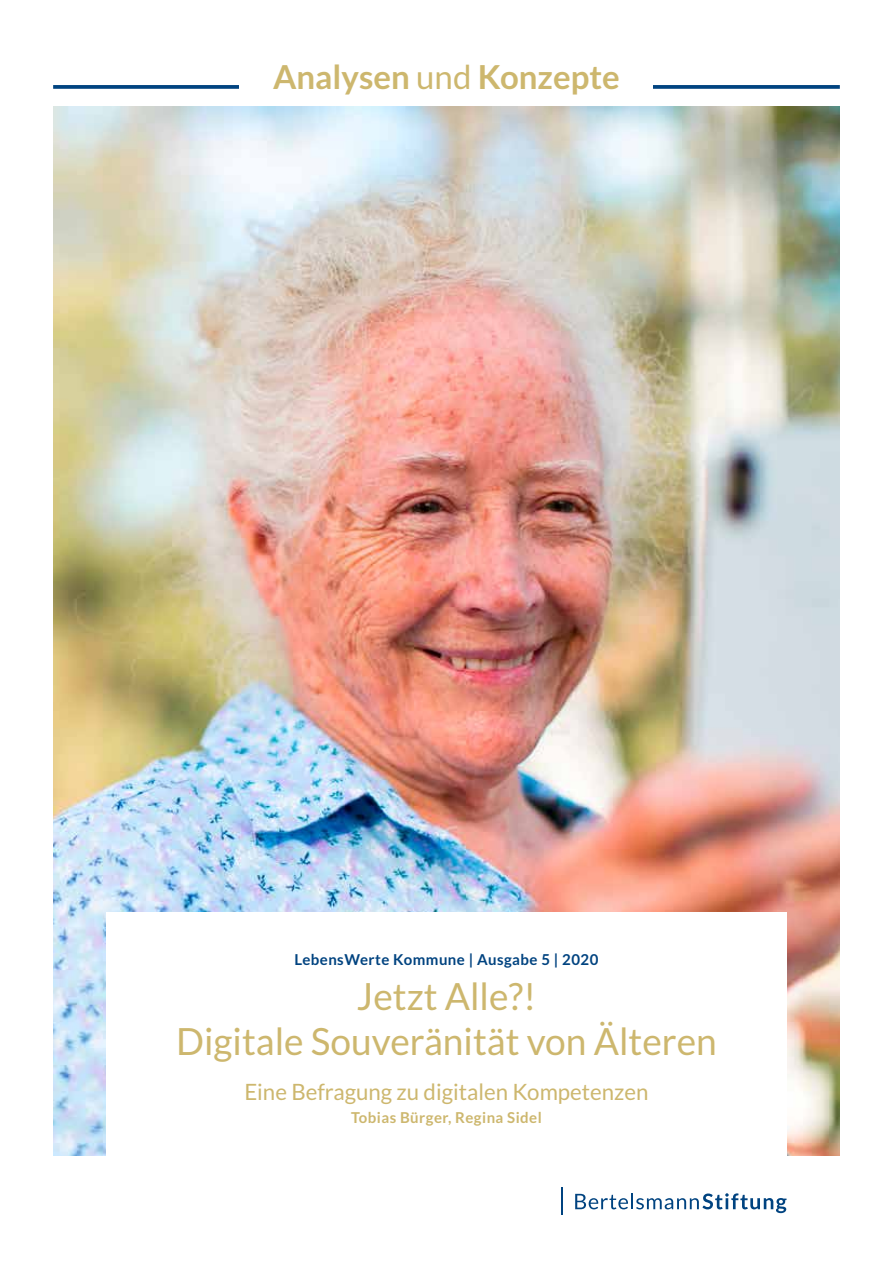
<style>
.page{position:relative;width:893px;height:1263px;background:#fff}
.page>*{position:absolute;margin:0;border:0;box-sizing:border-box;transform-origin:0 0}
.t1{font:37.5px/45px "Lato";color:#cdb76e;text-align:center}
.t2{font:700 33px "Lato";color:#cdb76e}
.t3{font:22.5px "Lato";color:#cdb76e}
.t4{font:700 15px "Lato";letter-spacing:.03em;color:#004380}
.t5{font:700 15px "Lato";letter-spacing:.03em;color:#cdb76e}
.s1{font-weight:400}
</style>
<div class="page">
<img style="left:53px;top:106px;width:787px;height:1049px">
<div style="left:106px;top:912px;width:681px;height:321px;background:#fff"></div>
<svg style="left:575px;top:1193px;width:211px;height:20px"></svg>
<hr style="left:561px;top:1187px;width:2px;height:28px;background:#004380">
<svg style="left:53px;top:85px;width:787px;height:4px"></svg>
<div style="left:240px;top:53px;width:413px;height:48px;background:#fff"></div>
<p class="t2" style="left:273px;top:58px;width:348px">Analysen <span class="s1">und</span> Konzepte</p>
<p class="t4" style="left:294px;top:951px;width:305px">LebensWerte Kommune | Ausgabe 5 | 2020</p>
<p class="t1" style="left:176px;top:974px;width:542px">Jetzt Alle?!<br>Digitale Souveränität von Älteren</p>
<p class="t3" style="left:244px;top:1079px;width:406px">Eine Befragung zu digitalen Kompetenzen</p>
<p class="t5" style="left:351px;top:1108px;width:192px">Tobias Bürger, Regina Sidel</p>
</div>
